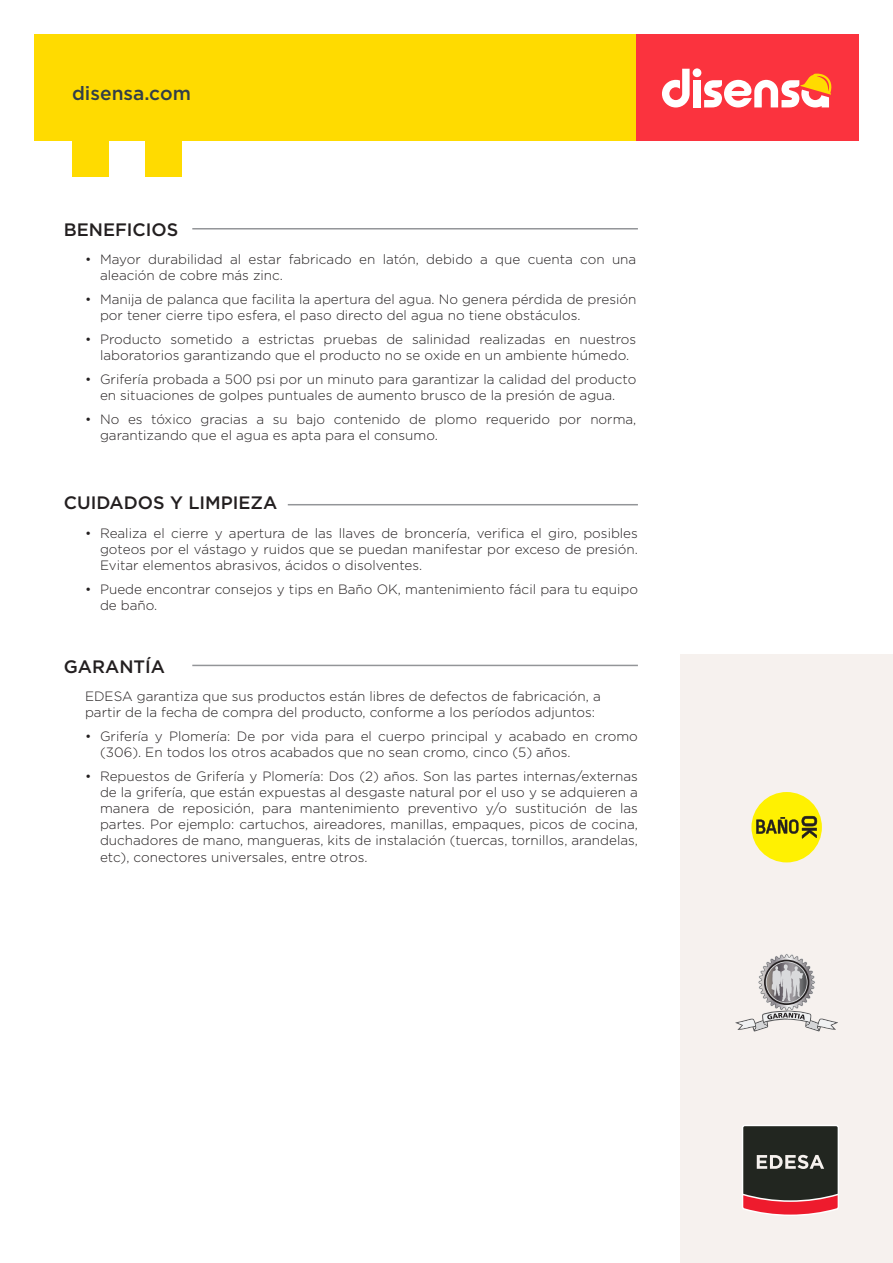
<style>
.page{position:relative;width:893px;height:1263px;background:#fff}
.page>*{position:absolute;margin:0;border:0;box-sizing:border-box;transform-origin:0 0}
.t1{font:500 19.2px "Gotham";color:#313e48}
.t2{font:500 18px "Gotham";color:#231f20}
.t3{font:300 13.5px/16.2px "Gotham";color:#231f20}
</style>
<div class="page">
<div style="left:680px;top:655px;width:213px;height:608px;background:#f6f1ee"></div>
<div style="left:751px;top:792px;width:71px;height:70px;background:#fff101;border-radius:50%"></div>
<svg style="left:756px;top:816px;width:61px;height:22px"></svg>
<svg style="left:735px;top:954px;width:103px;height:77px"></svg>
<div style="left:635px;top:34px;width:224px;height:106px;background:#fb333e"></div>
<div style="left:34px;top:34px;width:601px;height:106px;background:#ffdb00"></div>
<svg style="left:662px;top:69px;width:28px;height:38px"></svg>
<div style="left:693px;top:80px;width:8px;height:27px;background:#fff"></div>
<div style="left:693px;top:68px;width:8px;height:9px;background:#fff;border-radius:50%"></div>
<svg style="left:704px;top:73px;width:128px;height:34px"></svg>
<div style="left:72px;top:140px;width:37px;height:37px;background:#ffdb00"></div>
<div style="left:145px;top:140px;width:36px;height:37px;background:#ffdb00"></div>
<svg style="left:742px;top:1125px;width:97px;height:91px;background:#5e4341"></svg>
<hr style="left:192px;top:228px;width:446px;height:1px;background:#939598">
<hr style="left:288px;top:504px;width:350px;height:1px;background:#939598">
<hr style="left:192px;top:665px;width:446px;height:1px;background:#939598">
<h1 class="t1" style="left:72px;top:81px;width:120px">disensa.com</h1>
<h2 class="t2" style="left:64px;top:218px;width:116px">BENEFICIOS</h2>
<p class="t3" style="left:100px;top:251px;width:538px;text-indent:-15px">• Mayor durabilidad al estar fabricado en latón, debido a que cuenta con una aleación de cobre más zinc.</p>
<p class="t3" style="left:100px;top:291px;width:538px;text-indent:-15px">• Manija de palanca que facilita la apertura del agua. No genera pérdida de presión por tener cierre tipo esfera, el paso directo del agua no tiene obstáculos.</p>
<p class="t3" style="left:85px;top:331px;width:553px;text-align:center">• Producto sometido a estrictas pruebas de salinidad realizadas en nuestros laboratorios garantizando que el producto no se oxide en un ambiente húmedo.</p>
<p class="t3" style="left:85px;top:371px;width:553px;text-align:center">• Grifería probada a 500 psi por un minuto para garantizar la calidad del producto en situaciones de golpes puntuales de aumento brusco de la presión de agua.</p>
<p class="t3" style="left:100px;top:410px;width:538px;text-indent:-15px">• No es tóxico gracias a su bajo contenido de plomo requerido por norma, garantizando que el agua es apta para el consumo.</p>
<h2 class="t2" style="left:64px;top:491px;width:215px">CUIDADOS Y LIMPIEZA</h2>
<p class="t3" style="left:100px;top:524px;width:539px;text-align:justify;text-indent:-15px">• Realiza el cierre y apertura de las llaves de broncería, verifica el giro, posibles goteos por el vástago y ruidos que se puedan manifestar por exceso de presión.<br>Evitar elementos abrasivos, ácidos o disolventes.</p>
<p class="t3" style="left:100px;top:580px;width:539px;text-indent:-15px">• Puede encontrar consejos y tips en Baño OK, mantenimiento fácil para tu equipo de baño.</p>
<h2 class="t2" style="left:64px;top:654px;width:103px">GARANTÍA</h2>
<p class="t3" style="left:85px;top:688px;width:517px">EDESA garantiza que sus productos están libres de defectos de fabricación, a partir de la fecha de compra del producto, conforme a los períodos adjuntos:</p>
<p class="t3" style="left:100px;top:727px;width:539px;text-indent:-15px">• Grifería y Plomería: De por vida para el cuerpo principal y acabado en cromo (306). En todos los otros acabados que no sean cromo, cinco (5) años.</p>
<p class="t3" style="left:100px;top:767px;width:539px;text-align:justify;text-indent:-15px">• Repuestos de Grifería y Plomería: Dos (2) años. Son las partes internas/externas de la grifería, que están expuestas al desgaste natural por el uso y se adquieren a manera de reposición, para mantenimiento preventivo y/o sustitución de las partes. Por ejemplo: cartuchos, aireadores, manillas, empaques, picos de cocina, duchadores de mano, mangueras, kits de instalación (tuercas, tornillos, arandelas, etc), conectores universales, entre otros.</p>
</div>
